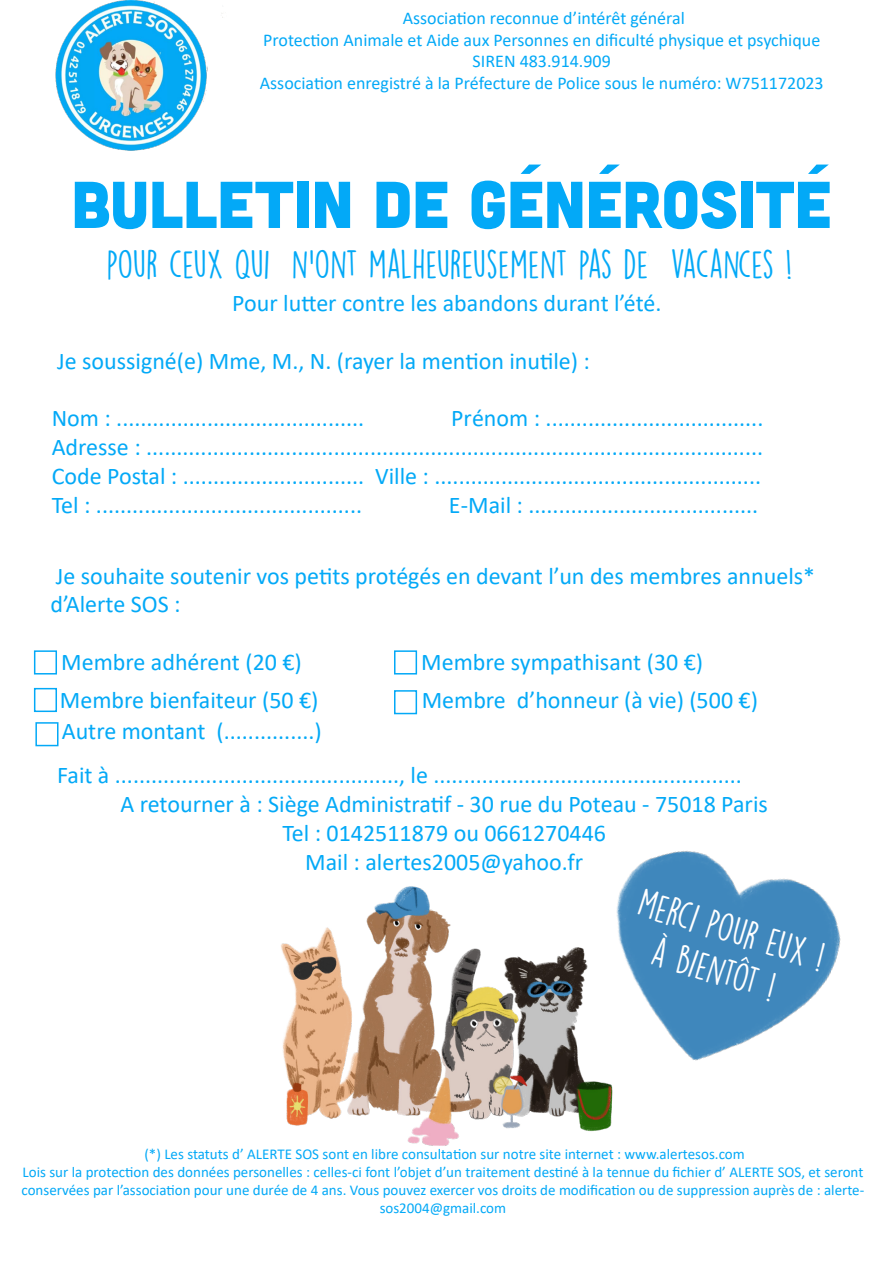
<style>
.page{position:relative;width:893px;height:1263px;background:#fff}
.page>*{position:absolute;margin:0;border:0;box-sizing:border-box;transform-origin:0 0}
.t1{font:66px "Cubano Sharp";color:#03a9f7}
.t2{font:36px "DK Lemon Yellow Sun";color:#03a9f7}
.t3{font:36px/43.2px "DK Lemon Yellow Sun";color:#fff;text-align:center}
.t4{font:24px/28.8px "Calibri";color:#03a9f7;text-align:justify}
.t5{font:18px/21.6px "Calibri";color:#03a9f7;text-align:center}
.t6{font:15px/18px "Calibri";color:#03a9f7;text-align:center}
</style>
<div class="page">
<img style="left:55px;top:0;width:168px;height:151px">
<img style="left:281px;top:886px;width:195px;height:260px">
<img style="left:476px;top:851px;width:365px;height:281px">
<div style="left:34px;top:650px;width:23px;height:24px;border:2px solid #03a9f7"></div>
<div style="left:34px;top:688px;width:23px;height:24px;border:2px solid #03a9f7"></div>
<div style="left:35px;top:722px;width:24px;height:24px;border:2px solid #03a9f7"></div>
<div style="left:394px;top:650px;width:23px;height:24px;border:2px solid #03a9f7"></div>
<div style="left:394px;top:690px;width:23px;height:24px;border:2px solid #03a9f7"></div>
<p class="t5" style="left:260px;top:7px;width:565px">Association reconnue d’intérêt général<br>Protection Animale et Aide aux Personnes en dificulté physique et psychique SIREN 483.914.909<br>Association enregistré à la Préfecture de Police sous le numéro: W751172023</p>
<p class="t1" style="left:71px;top:162px;width:761px">BULLETIN DE GÉNÉROSITÉ</p>
<p class="t2" style="left:107px;top:242px;width:687px">POUR CEUX QUI N’ONT MALHEUREUSEMENT PAS DES VACANCES !</p>
<p class="t4" style="left:232px;top:288px;width:431px">Pour lutter contre les abandons durant l’été.</p>
<p class="t4" style="left:57px;top:346px;width:534px">Je soussigné(e) Mme, M., N. (rayer la mention inutile) :</p>
<p class="t4" style="left:52px;top:403px;width:314px">Nom : .........................................</p>
<p class="t4" style="left:52px;top:403px;width:713px;text-indent:399px">Prénom : ....................................<br>Adresse : ......................................................................................................<br>Code Postal : .............................. Ville : ......................................................<br>Tel : ............................................</p>
<p class="t4" style="left:449px;top:490px;width:311px">E-Mail : ......................................</p>
<p class="t4" style="left:50px;top:561px;width:766px">Je souhaite soutenir vos petits protégés en devant l’un des membres annuels* d’Alerte SOS :</p>
<p class="t4" style="left:61px;top:647px;width:242px">Membre adhérent (20 €)</p>
<p class="t4" style="left:421px;top:647px;width:283px">Membre sympathisant (30 €)</p>
<p class="t4" style="left:60px;top:685px;width:260px">Membre bienfaiteur (50 €)</p>
<p class="t4" style="left:422px;top:685px;width:338px">Membre d’honneur (à vie) (500 €)</p>
<p class="t4" style="left:62px;top:716px;width:261px">Autre montant (...............)</p>
<p class="t4" style="left:57px;top:760px;width:686px">Fait à ..............................................., le ...................................................</p>
<p class="t4" style="left:120px;top:789px;width:649px">A retourner à : Siège Administratif - 30 rue du Poteau - 75018 Paris</p>
<p class="t4" style="left:282px;top:818px;width:325px">Tel : 0142511879 ou 0661270446</p>
<p class="t4" style="left:305px;top:847px;width:280px">Mail : alertes2005@yahoo.fr</p>
<p class="t3" style="left:646px;top:880px;width:194px;rotate:17deg">MERCI POUR EUX !<br>À BIENTÔT !</p>
<p class="t6" style="left:21px;top:1145px;width:844px">(*) Les statuts d’ ALERTE SOS sont en libre consultation sur notre site internet : www.alertesos.com<br>Lois sur la protection des données personelles : celles-ci font l’objet d’un traitement destiné à la tennue du fichier d’ ALERTE SOS, et seront conservées par l’association pour une durée de 4 ans. Vous pouvez exercer vos droits de modification ou de suppression auprès de : alerte&shy;sos2004@gmail.com</p>
</div>
